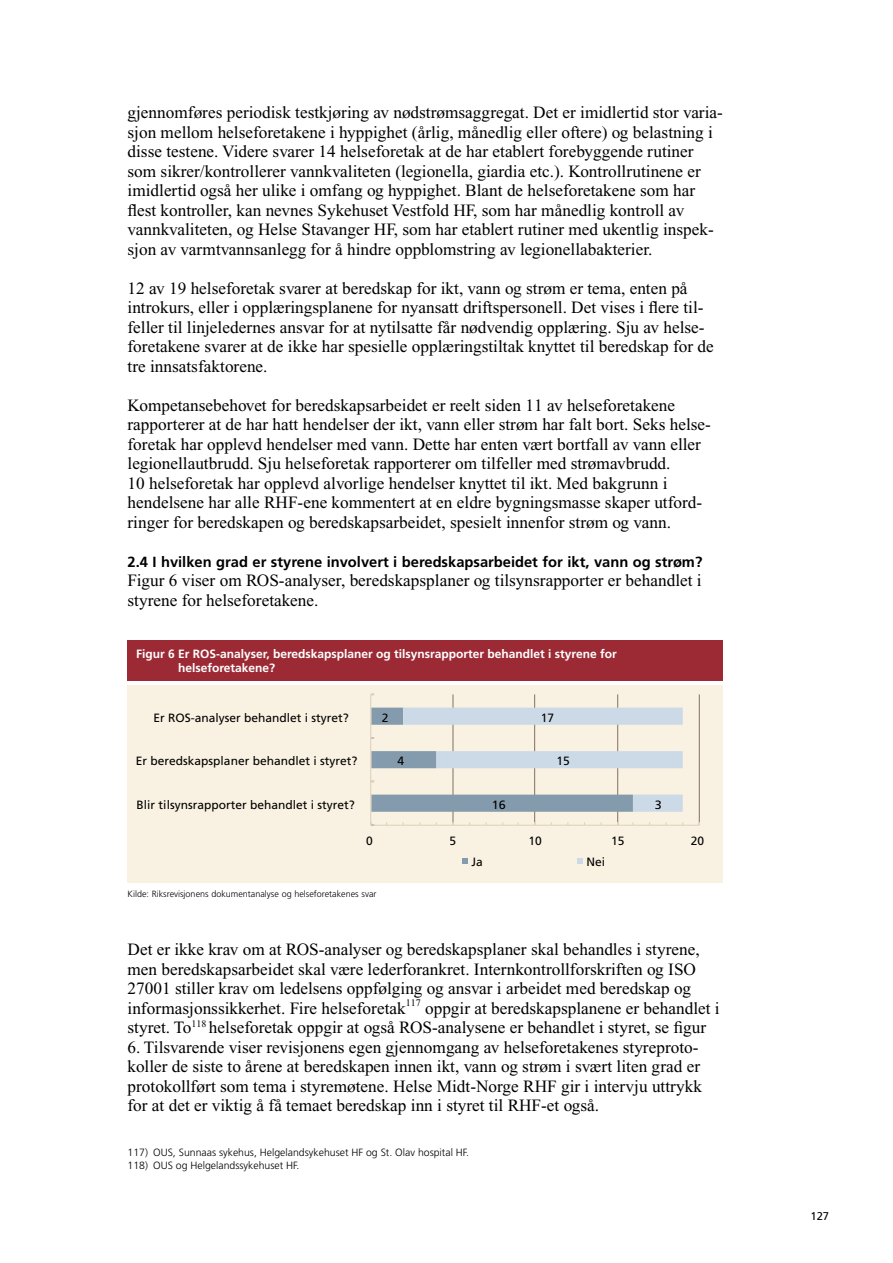
<style>
.page{position:relative;width:893px;height:1263px;background:#fff}
.page>*{position:absolute;margin:0;border:0;box-sizing:border-box;transform-origin:0 0}
.Brtekst{font:17.25px/19.5px "Times New Roman PS Std";color:#000}
.t1{font:700 14.7px "Frutiger LT Std";color:#000}
.t2{font:12px "Frutiger LT Std";color:#000}
.Figurtittel{font:700 12px/14.4px "Frutiger LT Std";color:#fff}
.t3{font:12px "Frutiger LT Std";color:#000;scale:1.05 1}
.t4{font:11.25px "Frutiger LT Std";color:#000}
.Fotnoter{font:300 10.5px "Frutiger LT Std";color:#000}
.Kildehenvisning{font:300 9px "Frutiger LT Std";color:#000}
</style>
<div class="page">
<div style="left:128px;top:640px;width:595px;height:41px;background:#9c2a34"></div>
<div style="left:128px;top:685px;width:595px;height:198px;background:#f9f1e1"></div>
<hr style="left:453px;top:694px;width:1px;height:131px;background:#85715d">
<hr style="left:534px;top:694px;width:1px;height:131px;background:#85715d">
<hr style="left:617px;top:694px;width:1px;height:131px;background:#85715d">
<hr style="left:699px;top:694px;width:1px;height:131px;background:#85715d">
<hr style="left:371px;top:825px;width:328px;height:1px;background:#ddd5bc">
<hr style="left:370px;top:694px;width:1px;height:131px;background:#ddd5bc">
<svg style="left:371px;top:708px;width:312px;height:104px"></svg>
<svg style="left:462px;top:858px;width:6px;height:6px"></svg>
<svg style="left:577px;top:858px;width:6px;height:6px"></svg>
<p class="Brtekst" style="left:128px;top:103px;width:597px">gjennomføres periodisk testkjøring av nødstrømsaggregat. Det er imidlertid stor varia&shy;sjon mellom helseforetakene i hyppighet (årlig, månedlig eller oftere) og belastning i disse testene. Videre svarer 14 helseforetak at de har etablert forebyggende rutiner som sikrer/kontrollerer vannkvaliteten (legionella, giardia etc.). Kontrollrutinene er imidlertid også her ulike i omfang og hyppighet. Blant de helseforetakene som har flest kontroller, kan nevnes Sykehuset Vestfold HF, som har månedlig kontroll av vannkvaliteten, og Helse Stavanger HF, som har etablert rutiner med ukentlig inspek&shy;sjon av varmtvannsanlegg for å hindre oppblomstring av legionellabakterier.</p>
<p class="Brtekst" style="left:128px;top:278px;width:588px">12 av 19 helseforetak svarer at beredskap for ikt, vann og strøm er tema, enten på introkurs, eller i opplæringsplanene for nyansatt driftspersonell. Det vises i flere til&shy;feller til linjeledernes ansvar for at nytilsatte får nødvendig opplæring. Sju av helse&shy;foretakene svarer at de ikke har spesielle opplæringstiltak knyttet til beredskap for de tre innsatsfaktorene.</p>
<p class="Brtekst" style="left:128px;top:395px;width:585px">Kompetansebehovet for beredskapsarbeidet er reelt siden 11 av helseforetakene rapporterer at de har hatt hendelser der ikt, vann eller strøm har falt bort. Seks helse&shy;foretak har opplevd hendelser med vann. Dette har enten vært bortfall av vann eller legionellautbrudd. Sju helseforetak rapporterer om tilfeller med strømavbrudd.<br>10 helseforetak har opplevd alvorlige hendelser knyttet til ikt. Med bakgrunn i hendelsene har alle RHF-ene kommentert at en eldre bygningsmasse skaper utford&shy;ringer for beredskapen og beredskapsarbeidet, spesielt innenfor strøm og vann.</p>
<p class="t1" style="left:128px;top:553px;width:576px">2.4 I hvilken grad er styrene involvert i beredskapsarbeidet for ikt, vann og strøm?</p>
<p class="Brtekst" style="left:128px;top:571px;width:576px">Figur 6 viser om ROS-analyser, beredskapsplaner og tilsynsrapporter er behandlet i styrene for helseforetakene.</p>
<p class="Figurtittel" style="left:178px;top:647px;width:440px;text-indent:-42px">Figur 6 Er ROS-analyser, beredskapsplaner og tilsynsrapporter behandlet i styrene for helseforetakene?</p>
<p class="t2" style="left:153px;top:710px;width:197px">Er ROS-analyser behandlet i styret?</p>
<p class="t2" style="left:136px;top:754px;width:223px">Er beredskapsplaner behandlet i styret?</p>
<p class="t2" style="left:382px;top:710px;width:8px">2</p>
<p class="t2" style="left:541px;top:710px;width:15px">17</p>
<p class="t2" style="left:397px;top:754px;width:8px">4</p>
<p class="t2" style="left:556px;top:754px;width:15px">15</p>
<p class="t2" style="left:137px;top:797px;width:220px">Blir tilsynsrapporter behandlet i styret?</p>
<p class="t3" style="left:492px;top:797px;width:15px">16</p>
<p class="t3" style="left:655px;top:797px;width:8px">3</p>
<p class="t2" style="left:366px;top:834px;width:8px">0</p>
<p class="t2" style="left:450px;top:834px;width:8px">5</p>
<p class="t2" style="left:528px;top:834px;width:15px">10</p>
<p class="t2" style="left:611px;top:834px;width:15px">15</p>
<p class="t2" style="left:691px;top:834px;width:15px">20</p>
<p class="t2" style="left:471px;top:855px;width:13px">Ja</p>
<p class="t2" style="left:586px;top:855px;width:20px">Nei</p>
<p class="Kildehenvisning" style="left:128px;top:888px;width:250px">Kilde: Riksrevisjonens dokumentanalyse og helseforetakenes svar</p>
<p class="Brtekst" style="left:128px;top:940px;width:594px">Det er ikke krav om at ROS-analyser og beredskapsplaner skal behandles i styrene, men beredskapsarbeidet skal være lederforankret. Internkontrollforskriften og ISO 27001 stiller krav om ledelsens oppfølging og ansvar i arbeidet med beredskap og informasjonssikkerhet. Fire helseforetak<sup>117</sup> oppgir at beredskapsplanene er behandlet i styret. To<sup>118</sup> helseforetak oppgir at også ROS-analysene er behandlet i styret, se figur</p>
<p class="Brtekst" style="left:128px;top:1037px;width:576px">6. Tilsvarende viser revisjonens egen gjennomgang av helseforetakenes styreproto&shy;koller de siste to årene at beredskapen innen ikt, vann og strøm i svært liten grad er protokollført som tema i styremøtene. Helse Midt-Norge RHF gir i intervju uttrykk for at det er viktig å få temaet beredskap inn i styret til RHF-et også.</p>
<p class="Fotnoter" style="left:128px;top:1146px;width:343px">117) OUS, Sunnaas sykehus, Helgelandsykehuset HF og St. Olav hospital HF.</p>
<p class="Fotnoter" style="left:128px;top:1160px;width:173px">118) OUS og Helgelandssykehuset HF.</p>
<p class="t4" style="left:810px;top:1210px;width:20px">127</p>
</div>
